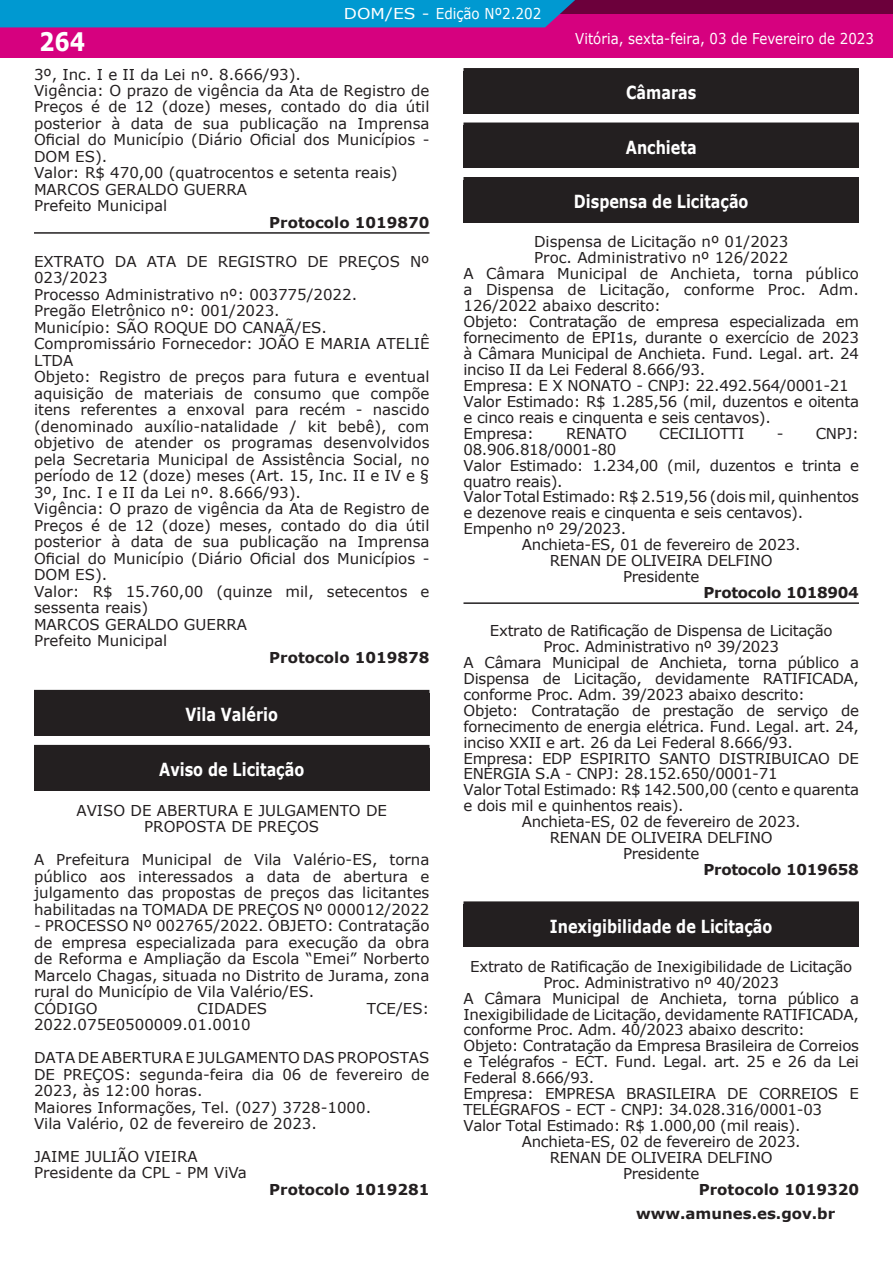
<style>
.page{position:relative;width:893px;height:1263px;background:#fff}
.page>*{position:absolute;margin:0;border:0;box-sizing:border-box;transform-origin:0 0}
.t1{font:700 25.5px "Verdana";color:#fff;scale:.85 1}
.t2{font:700 18px "Verdana";color:#fff;scale:.8 1}
.t3{font:15px/16.5px "Verdana";color:#231f20}
.t4{font:15px "Verdana";letter-spacing:-.02em;color:#231f20}
.t5{font:700 15px "Verdana";color:#231f20}
.t6{font:15px "Verdana";color:#fff;scale:.89 1}
.t7{font:700 15px "Verdana";letter-spacing:-.02em;color:#231f20}
.t8{font:15px "Verdana";color:#fff;scale:1.14 1}
</style>
<div class="page">
<div style="left:0;top:0;width:893px;height:57px;background:#d6017f"></div>
<div style="left:0;top:0;width:893px;height:14px;background:#6c003b"></div>
<div style="left:0;top:0;width:575px;height:27px;background:#0099d1"></div>
<hr style="left:34px;top:232px;width:395px;height:2px;background:#231f20">
<div style="left:34px;top:693px;width:395px;height:42px;background:#231f20"></div>
<div style="left:34px;top:690px;width:395px;height:6px;background:#231f20"></div>
<div style="left:34px;top:748px;width:395px;height:42px;background:#231f20"></div>
<div style="left:34px;top:745px;width:395px;height:6px;background:#231f20"></div>
<hr style="left:463px;top:602px;width:396px;height:2px;background:#231f20">
<div style="left:463px;top:71px;width:396px;height:43px;background:#231f20"></div>
<div style="left:463px;top:68px;width:396px;height:6px;background:#231f20"></div>
<div style="left:463px;top:126px;width:396px;height:42px;background:#231f20"></div>
<div style="left:463px;top:123px;width:396px;height:6px;background:#231f20"></div>
<div style="left:463px;top:180px;width:396px;height:43px;background:#231f20"></div>
<div style="left:463px;top:177px;width:396px;height:6px;background:#231f20"></div>
<div style="left:463px;top:904px;width:396px;height:43px;background:#231f20"></div>
<div style="left:463px;top:901px;width:396px;height:6px;background:#231f20"></div>
<h1 class="t1" style="left:39px;top:30px;width:56px">264</h1>
<p class="t8" style="left:344px;top:7px;width:175px">DOM/ES - Edição Nº2.202</p>
<p class="t6" style="left:575px;top:32px;width:337px">Vitória, sexta-feira, 03 de Fevereiro de 2023</p>
<p class="t3" style="left:34px;top:67px;width:397px">3º, Inc. I e II da Lei nº. 8.666/93).<br>Vigência: O prazo de vigência da Ata de Registro de Preços é de 12 (doze) meses, contado do dia útil posterior à data de sua publicação na Imprensa Oficial do Município (Diário Oficial dos Municípios - DOM ES).<br>Valor: R$ 470,00 (quatrocentos e setenta reais)<br>MARCOS GERALDO GUERRA<br>Prefeito Municipal</p>
<p class="t5" style="left:269px;top:216px;width:162px">Protocolo 1019870</p>
<p class="t3" style="left:34px;top:253px;width:397px">EXTRATO DA ATA DE REGISTRO DE PREÇOS Nº 023/2023<br>Processo Administrativo nº: 003775/2022.<br>Pregão Eletrônico nº: 001/2023.<br>Município: SÃO ROQUE DO CANAÃ/ES.<br>Compromissário Fornecedor: JOÃO E MARIA ATELIÊ LTDA<br>Objeto: Registro de preços para futura e eventual aquisição de materiais de consumo que compõe itens referentes a enxoval para recém - nascido (denominado auxílio-natalidade / kit bebê), com objetivo de atender os programas desenvolvidos pela Secretaria Municipal de Assistência Social, no período de 12 (doze) meses (Art. 15, Inc. II e IV e § 3º, Inc. I e II da Lei nº. 8.666/93).<br>Vigência: O prazo de vigência da Ata de Registro de Preços é de 12 (doze) meses, contado do dia útil posterior à data de sua publicação na Imprensa Oficial do Município (Diário Oficial dos Municípios - DOM ES).<br>Valor: R$ 15.760,00 (quinze mil, setecentos e sessenta reais)<br>MARCOS GERALDO GUERRA<br>Prefeito Municipal</p>
<p class="t5" style="left:269px;top:650px;width:162px">Protocolo 1019878</p>
<p class="t2" style="left:186px;top:706px;width:117px">Vila Valério</p>
<p class="t2" style="left:159px;top:761px;width:183px">Aviso de Licitação</p>
<p class="t3" style="left:76px;top:802px;width:312px;text-align:center">AVISO DE ABERTURA E JULGAMENTO DE<br>PROPOSTA DE PREÇOS</p>
<p class="t3" style="left:34px;top:852px;width:397px;text-align:justify">A Prefeitura Municipal de Vila Valério-ES, torna público aos interessados a data de abertura e julgamento das propostas de preços das licitantes habilitadas na TOMADA DE PREÇOS Nº 000012/2022</p>
<p class="t3" style="left:34px;top:917px;width:397px">- PROCESSO Nº 002765/2022. OBJETO: Contratação de empresa especializada para execução da obra de Reforma e Ampliação da Escola “Emei” Norberto Marcelo Chagas, situada no Distrito de Jurama, zona rural do Município de Vila Valério/ES.<br>CÓDIGO</p>
<p class="t3" style="left:197px;top:1000px;width:71px">CIDADES</p>
<p class="t3" style="left:367px;top:1000px;width:64px">TCE/ES:</p>
<p class="t3" style="left:34px;top:1008px;width:397px;line-height:33px">2022.075E0500009.01.0010<br>DATA DE ABERTURA E JULGAMENTO DAS PROPOSTAS</p>
<p class="t3" style="left:34px;top:1066px;width:397px">DE PREÇOS: segunda-feira dia 06 de fevereiro de 2023, às 12:00 horas.<br>Maiores Informações, Tel. (027) 3728-1000.<br>Vila Valério, 02 de fevereiro de 2023.</p>
<p class="t3" style="left:34px;top:1148px;width:214px">JAIME JULIÃO VIEIRA<br>Presidente da CPL - PM ViVa</p>
<p class="t5" style="left:269px;top:1183px;width:162px">Protocolo 1019281</p>
<p class="t2" style="left:626px;top:84px;width:89px">Câmaras</p>
<p class="t2" style="left:626px;top:139px;width:90px">Anchieta</p>
<p class="t2" style="left:574px;top:193px;width:220px">Dispensa de Licitação</p>
<p class="t3" style="left:534px;top:234px;width:256px">Dispensa de Licitação nº 01/2023</p>
<p class="t3" style="left:534px;top:250px;width:255px">Proc. Administrativo nº 126/2022</p>
<p class="t3" style="left:463px;top:266px;width:397px">A Câmara Municipal de Anchieta, torna público</p>
<p class="t3" style="left:463px;top:282px;width:397px">a Dispensa de Licitação, conforme Proc. Adm.</p>
<p class="t3" style="left:463px;top:297px;width:199px">126/2022 abaixo descrito:</p>
<p class="t4" style="left:463px;top:311px;width:397px">Objeto: Contratação de empresa especializada em</p>
<p class="t4" style="left:463px;top:327px;width:397px">fornecimento de EPI1s, durante o exercício de 2023</p>
<p class="t4" style="left:463px;top:343px;width:397px">à Câmara Municipal de Anchieta. Fund. Legal. art. 24</p>
<p class="t4" style="left:463px;top:359px;width:243px">inciso II da Lei Federal 8.666/93.</p>
<p class="t4" style="left:463px;top:375px;width:387px">Empresa: E X NONATO - CNPJ: 22.492.564/0001-21</p>
<p class="t4" style="left:463px;top:391px;width:397px">Valor Estimado: R$ 1.285,56 (mil, duzentos e oitenta</p>
<p class="t4" style="left:463px;top:410px;width:309px">e cinco reais e cinquenta e seis centavos).</p>
<p class="t4" style="left:463px;top:423px;width:72px">Empresa:</p>
<p class="t3" style="left:566px;top:425px;width:62px">RENATO</p>
<p class="t4" style="left:659px;top:423px;width:87px">CECILIOTTI</p>
<p class="t3" style="left:777px;top:425px;width:84px">- CNPJ:</p>
<p class="t4" style="left:463px;top:442px;width:155px">08.906.818/0001-80</p>
<p class="t4" style="left:463px;top:455px;width:397px">Valor Estimado: 1.234,00 (mil, duzentos e trinta e</p>
<p class="t4" style="left:463px;top:474px;width:101px">quatro reais).</p>
<p class="t4" style="left:463px;top:487px;width:397px">Valor Total Estimado: R$ 2.519,56 (dois mil, quinhentos</p>
<p class="t4" style="left:463px;top:503px;width:341px">e dezenove reais e cinquenta e seis centavos).</p>
<p class="t4" style="left:463px;top:522px;width:164px">Empenho nº 29/2023.</p>
<p class="t4" style="left:522px;top:538px;width:280px">Anchieta-ES, 01 de fevereiro de 2023.</p>
<p class="t4" style="left:550px;top:550px;width:224px">RENAN DE OLIVEIRA DELFINO</p>
<p class="t4" style="left:623px;top:570px;width:78px">Presidente</p>
<p class="t7" style="left:703px;top:586px;width:157px">Protocolo 1018904</p>
<p class="t4" style="left:490px;top:620px;width:344px">Extrato de Ratificação de Dispensa de Licitação</p>
<p class="t4" style="left:543px;top:640px;width:237px">Proc. Administrativo nº 39/2023</p>
<p class="t4" style="left:463px;top:655px;width:397px">A Câmara Municipal de Anchieta, torna público a</p>
<p class="t4" style="left:463px;top:668px;width:397px">Dispensa de Licitação, devidamente RATIFICADA,</p>
<p class="t4" style="left:463px;top:684px;width:343px">conforme Proc. Adm. 39/2023 abaixo descrito:</p>
<p class="t4" style="left:463px;top:700px;width:397px">Objeto: Contratação de prestação de serviço de</p>
<p class="t4" style="left:463px;top:716px;width:397px">fornecimento de energia elétrica. Fund. Legal. art. 24,</p>
<p class="t4" style="left:463px;top:732px;width:331px">inciso XXII e art. 26 da Lei Federal 8.666/93.</p>
<p class="t4" style="left:463px;top:748px;width:397px">Empresa: EDP ESPIRITO SANTO DISTRIBUICAO DE</p>
<p class="t4" style="left:463px;top:764px;width:316px">ENERGIA S.A - CNPJ: 28.152.650/0001-71</p>
<p class="t4" style="left:463px;top:780px;width:397px">Valor Total Estimado: R$ 142.500,00 (cento e quarenta</p>
<p class="t4" style="left:463px;top:799px;width:222px">e dois mil e quinhentos reais).</p>
<p class="t4" style="left:522px;top:815px;width:280px">Anchieta-ES, 02 de fevereiro de 2023.</p>
<p class="t4" style="left:550px;top:827px;width:224px">RENAN DE OLIVEIRA DELFINO</p>
<p class="t4" style="left:623px;top:847px;width:78px">Presidente</p>
<p class="t7" style="left:703px;top:863px;width:157px">Protocolo 1019658</p>
<p class="t2" style="left:550px;top:918px;width:280px">Inexigibilidade de Licitação</p>
<p class="t4" style="left:470px;top:956px;width:384px">Extrato de Ratificação de Inexigibilidade de Licitação</p>
<p class="t4" style="left:543px;top:972px;width:237px">Proc. Administrativo nº 40/2023</p>
<p class="t4" style="left:463px;top:991px;width:397px">A Câmara Municipal de Anchieta, torna público a</p>
<p class="t4" style="left:463px;top:1004px;width:397px">Inexigibilidade de Licitação, devidamente RATIFICADA,</p>
<p class="t4" style="left:463px;top:1020px;width:343px">conforme Proc. Adm. 40/2023 abaixo descrito:</p>
<p class="t4" style="left:463px;top:1036px;width:397px">Objeto: Contratação da Empresa Brasileira de Correios</p>
<p class="t4" style="left:463px;top:1051px;width:397px">e Telégrafos - ECT. Fund. Legal. art. 25 e 26 da Lei</p>
<p class="t4" style="left:463px;top:1067px;width:132px">Federal 8.666/93.</p>
<p class="t4" style="left:463px;top:1083px;width:397px">Empresa: EMPRESA BRASILEIRA DE CORREIOS E</p>
<p class="t4" style="left:463px;top:1099px;width:360px">TELÉGRAFOS - ECT - CNPJ: 34.028.316/0001-03</p>
<p class="t4" style="left:463px;top:1115px;width:338px">Valor Total Estimado: R$ 1.000,00 (mil reais).</p>
<p class="t4" style="left:522px;top:1135px;width:280px">Anchieta-ES, 02 de fevereiro de 2023.</p>
<p class="t4" style="left:550px;top:1147px;width:224px">RENAN DE OLIVEIRA DELFINO</p>
<p class="t4" style="left:623px;top:1167px;width:78px">Presidente</p>
<p class="t5" style="left:699px;top:1183px;width:162px">Protocolo 1019320</p>
<p class="t5" style="left:636px;top:1208px;width:201px">www.amunes.es.gov.br</p>
</div>
